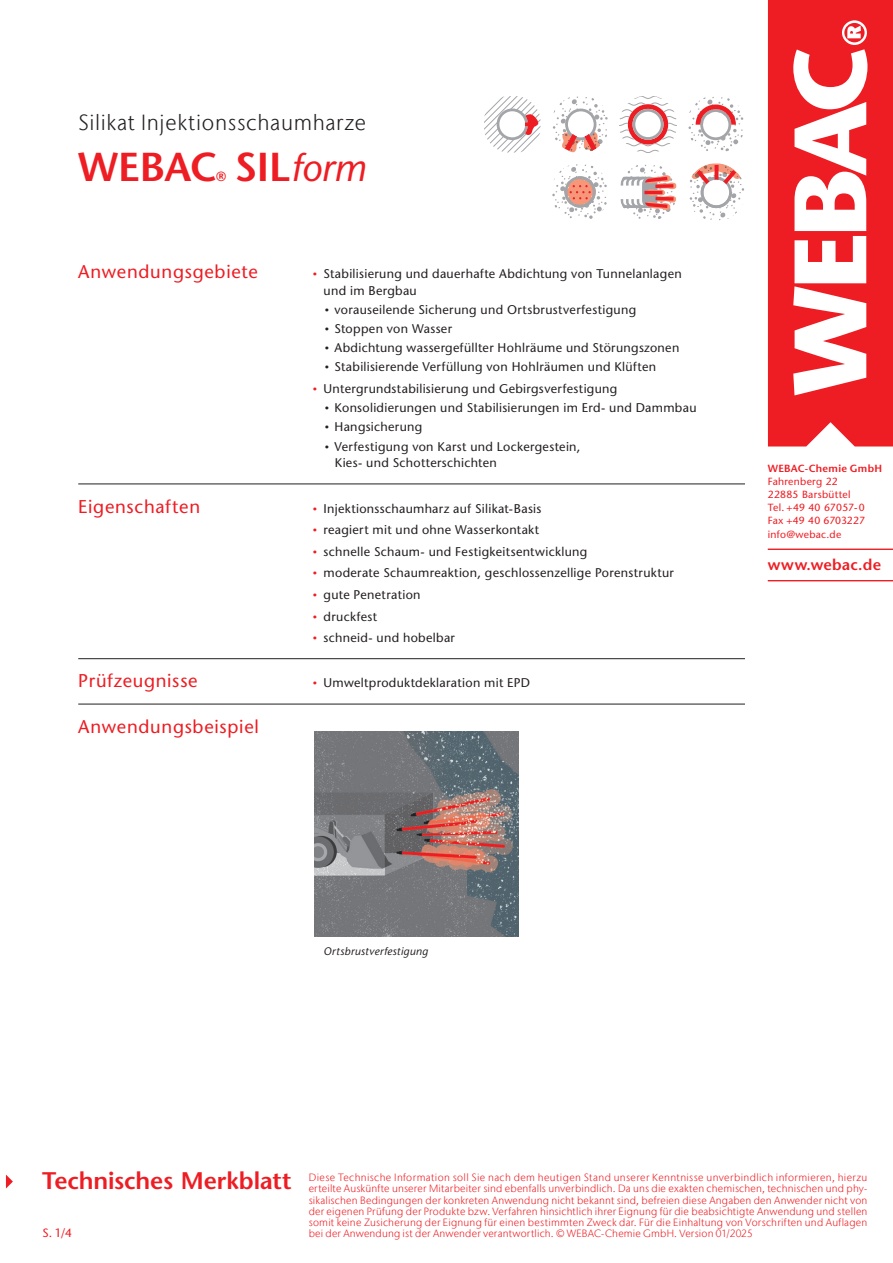
<style>
.page{position:relative;width:893px;height:1263px;background:#fff}
.page>*{position:absolute;margin:0;border:0;box-sizing:border-box;transform-origin:0 0}
.t1{font:600 40.35px "Stone Sans";letter-spacing:-.01em;color:#ee1d23}
.t2{font:600 24px "Stone Sans";letter-spacing:-.005em;color:#ee1d23}
.t3{font:300 21.9px "Stone Sans IIITC Com";letter-spacing:.03em;color:#231f20}
.t4{font:18.45px "Stone Sans";letter-spacing:.04em;color:#ee1d23}
.t5{font:600 15.45px "Stone Sans";letter-spacing:.02em;color:#ee1d23}
.t6{font:600 13.35px "Stone Sans";color:#ee1d23}
.t7{font:12.6px/16.8px "Stone Sans";letter-spacing:.025em;color:#231f20}
.t8{font:12px "Stone Sans";color:#ee1d23}
.t9{font:italic 10.95px "Stone Sans";letter-spacing:.025em;color:#231f20}
.t10{font:300 10.5px/11.2px "Stone Sans IIITC Com";letter-spacing:.015em;color:#ee1d23;text-align:justify}
.t11{font:10.35px/13.2px "Stone Sans";letter-spacing:.025em;color:#ee1d23}
.t12{font:600 10.35px "Stone Sans";letter-spacing:.025em;color:#ee1d23}
.s1{font-family:"Stone Sans Std";font-weight:500;font-style:italic;font-size:38.7px}
.s2{font-family:"Compatil Letter LT Com";color:#ee1d23}
.s3{font-family:"Compatil Letter LT Com"}
</style>
<div class="page">
<hr style="left:768px;top:580px;width:125px;height:1px;background:#ee1d23">
<hr style="left:768px;top:549px;width:125px;height:1px;background:#ee1d23">
<svg style="left:6px;top:1174px;width:7px;height:14px"></svg>
<svg style="left:768px;top:0;width:125px;height:446px;fill:#ee1d23"></svg>
<hr style="left:78px;top:484px;width:667px;height:1px;background:#231f20">
<hr style="left:78px;top:658px;width:667px;height:1px;background:#231f20">
<hr style="left:78px;top:704px;width:667px;height:1px;background:#231f20">
<svg style="left:484px;top:96px;width:56px;height:56px"></svg>
<svg style="left:620px;top:164px;width:57px;height:55px"></svg>
<svg style="left:689px;top:163px;width:55px;height:58px"></svg>
<svg style="left:553px;top:96px;width:55px;height:57px"></svg>
<svg style="left:552px;top:164px;width:55px;height:55px"></svg>
<svg style="left:619px;top:96px;width:58px;height:57px"></svg>
<svg style="left:688px;top:97px;width:56px;height:55px"></svg>
<img style="left:314px;top:732px;width:205px;height:205px">
<h3 class="t3" style="left:78px;top:109px;width:289px">Silikat Injektionsschaumharze</h3>
<h1 class="t1" style="left:78px;top:142px;width:289px">WEBAC SIL<span class="s1">form</span></h1>
<p class="t6" style="left:216px;top:168px;width:12px">®</p>
<h3 class="t4" style="left:78px;top:260px;width:181px">Anwendungsgebiete</h3>
<p class="t7" style="left:324px;top:265px;width:360px;text-indent:-12px"><span class="s2">•</span> Stabilisierung und dauerhafte Abdichtung von Tunnelanlagen und im Bergbau</p>
<p class="t7" style="left:324px;top:301px;width:314px"><span class="s3">•</span> vorauseilende Sicherung und Ortsbrustverfestigung</p>
<p class="t7" style="left:324px;top:320px;width:130px"><span class="s3">•</span> Stoppen von Wasser</p>
<p class="t7" style="left:324px;top:339px;width:357px"><span class="s3">•</span> Abdichtung wassergefüllter Hohlräume und Störungszonen</p>
<p class="t7" style="left:324px;top:359px;width:334px"><span class="s3">•</span> Stabilisierende Verfüllung von Hohlräumen und Klüften</p>
<p class="t7" style="left:312px;top:380px;width:307px"><span class="s2">•</span> Untergrundstabilisierung und Gebirgsverfestigung</p>
<p class="t7" style="left:324px;top:399px;width:374px"><span class="s3">•</span> Konsolidierungen und Stabilisierungen im Erd- und Dammbau</p>
<p class="t7" style="left:324px;top:419px;width:100px"><span class="s3">•</span> Hangsicherung</p>
<p class="t7" style="left:335px;top:438px;width:247px;text-indent:-11px"><span class="s3">•</span> Verfestigung von Karst und Lockergestein,<br>Kies- und Schotterschichten</p>
<h3 class="t4" style="left:78px;top:495px;width:123px">Eigenschaften</h3>
<p class="t7" style="left:312px;top:500px;width:231px"><span class="s2">•</span> Injektionsschaumharz auf Silikat-Basis</p>
<p class="t7" style="left:312px;top:521px;width:229px"><span class="s2">•</span> reagiert mit und ohne Wasserkontakt</p>
<p class="t7" style="left:312px;top:543px;width:277px"><span class="s2">•</span> schnelle Schaum- und Festigkeitsentwicklung</p>
<p class="t7" style="left:312px;top:565px;width:364px"><span class="s2">•</span> moderate Schaumreaktion, geschlossenzellige Porenstruktur</p>
<p class="t7" style="left:312px;top:586px;width:110px"><span class="s2">•</span> gute Penetration</p>
<p class="t7" style="left:312px;top:608px;width:67px"><span class="s2">•</span> druckfest</p>
<p class="t7" style="left:312px;top:629px;width:145px"><span class="s2">•</span> schneid- und hobelbar</p>
<h3 class="t4" style="left:78px;top:670px;width:121px">Prüfzeugnisse</h3>
<p class="t7" style="left:312px;top:675px;width:220px"><span class="s2">•</span> Umweltproduktdeklaration mit EPD</p>
<h3 class="t4" style="left:78px;top:715px;width:182px">Anwendungsbeispiel</h3>
<p class="t12" style="left:768px;top:462px;width:116px">WEBAC-Chemie GmbH</p>
<p class="t11" style="left:768px;top:475px;width:99px">Fahrenberg 22<br>22885 Barsbüttel<br>Tel. +49 40 67057-0<br>Fax +49 40 6703227 info@webac.de</p>
<p class="t5" style="left:768px;top:555px;width:115px">www.webac.de</p>
<p class="t9" style="left:323px;top:945px;width:106px">Ortsbrustverfestigung</p>
<h2 class="t2" style="left:42px;top:1166px;width:251px">Technisches Merkblatt</h2>
<p class="t8" style="left:43px;top:1226px;width:31px">S. 1/4</p>
<p class="t10" style="left:309px;top:1172px;width:560px">Diese Technische Information soll Sie nach dem heutigen Stand unserer Kenntnisse unverbindlich informieren, hierzu erteilte Auskünfte unserer Mitarbeiter sind ebenfalls unverbindlich. Da uns die exakten chemischen, technischen und phy&shy;sikalischen Bedingungen der konkreten Anwendung nicht bekannt sind, befreien diese Angaben den Anwender nicht von der eigenen Prüfung der Produkte bzw. Verfahren hinsichtlich ihrer Eignung für die beabsichtigte Anwendung und stellen somit keine Zusicherung der Eignung für einen bestimmten Zweck dar. Für die Einhaltung von Vorschriften und Auflagen bei der Anwendung ist der Anwender verantwortlich. © WEBAC-Chemie GmbH. Version 8 19</p>
<p class="t10" style="left:716px;top:1228px;width:39px">01/2025</p>
</div>
